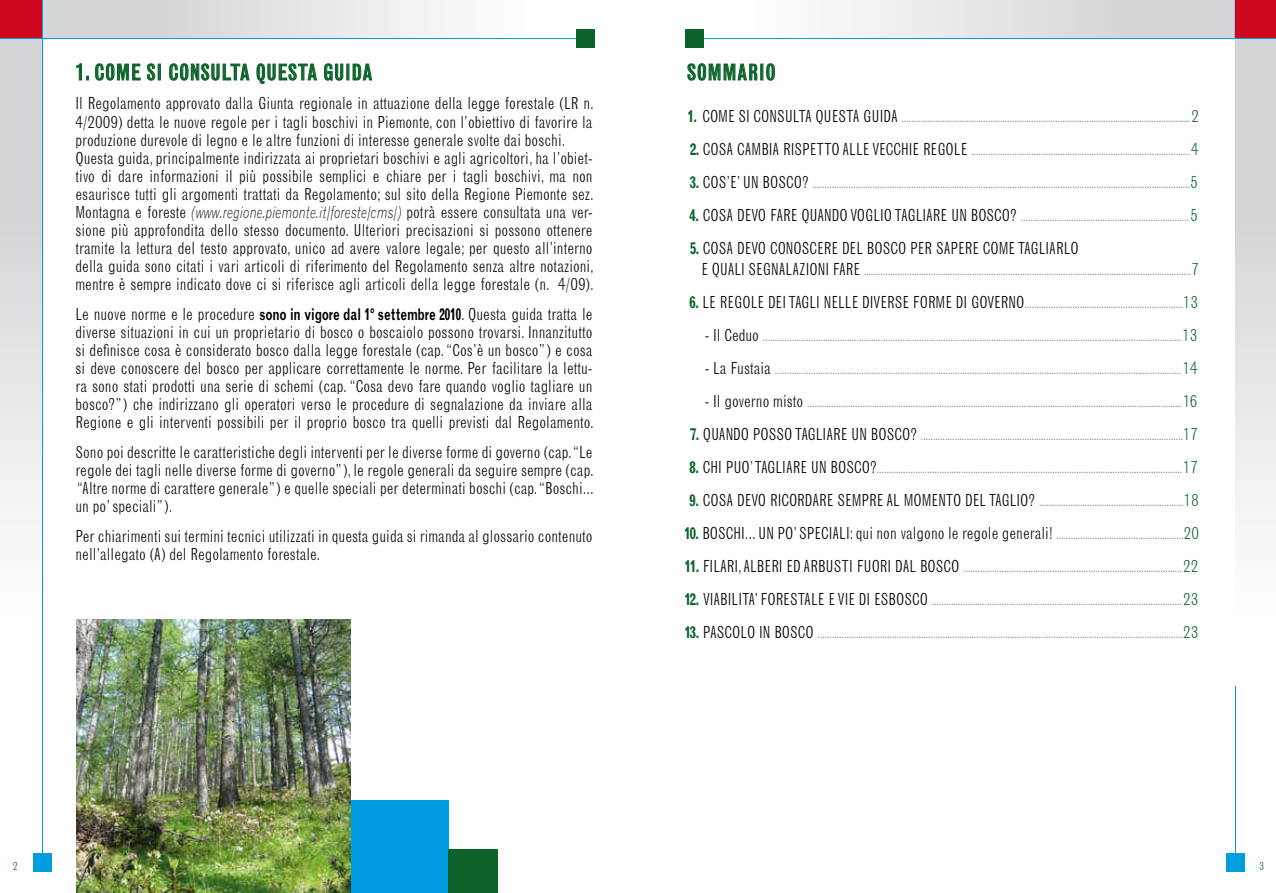
<style>
.page{position:relative;width:1276px;height:893px;background:#fff}
.page>*{position:absolute;margin:0;border:0;box-sizing:border-box;transform-origin:0 0}
.t1{font:condensed 21.6px "Grotesque";letter-spacing:.03em;color:#0c642b}
.t2{font:300 condensed 16.2px/18px "Grotesque";color:#000}
.t3{font:300 condensed 10.8px "Grotesque";color:#0c642b}
.t4{font:300 condensed 10.5px "Grotesque";color:#0c642b}
.s1{font-style:italic;font-stretch:normal}
.s2{font-weight:700;font-stretch:normal}
.s3{font-weight:700;font-stretch:normal;font-size:16.2px}
.s4{font-size:16.2px;color:#000}
.s5{font-size:16.2px}
.s6{font-weight:700;font-stretch:normal;color:#0c642b}
.s7{font-size:10.5px;color:#0c642b}
.s8{color:#0c642b}
</style>
<div class="page">
<svg style="left:43px;top:0;width:396px;height:38px;background:#e0e0e1"></svg>
<div style="left:0;top:0;width:43px;height:39px;background:#cd071e"></div>
<div style="left:0;top:39px;width:43px;height:647px;background:linear-gradient(to bottom,#cccdce,#fff)"></div>
<img style="left:0;top:39px;width:42px;height:1px">
<hr style="left:0;top:38px;width:583px;height:1px;background:#009ee0">
<div style="left:576px;top:29px;width:19px;height:19px;background:#0c642b"></div>
<hr style="left:42px;top:0;width:1px;height:861px;background:#009ee0">
<div style="left:33px;top:853px;width:19px;height:19px;background:#009ee0"></div>
<hr style="left:1234px;top:0;width:1px;height:861px;background:#009ee0">
<div style="left:1225px;top:853px;width:19px;height:19px;background:#009ee0"></div>
<svg style="left:843px;top:0;width:392px;height:38px"></svg>
<div style="left:1235px;top:0;width:41px;height:39px;background:#cd071e"></div>
<div style="left:1235px;top:39px;width:41px;height:647px;background:linear-gradient(to bottom,#cccdce,#fff)"></div>
<img style="left:1235px;top:39px;width:41px;height:1px">
<hr style="left:695px;top:38px;width:581px;height:1px;background:#009ee0">
<div style="left:685px;top:29px;width:19px;height:19px;background:#0c642b"></div>
<svg style="left:76px;top:63px;width:13px;height:18px"></svg>
<svg style="left:95px;top:63px;width:46px;height:18px"></svg>
<svg style="left:147px;top:63px;width:9px;height:18px"></svg>
<div style="left:158px;top:64px;width:3px;height:16px;border:1px solid #0c642b"></div>
<svg style="left:169px;top:63px;width:81px;height:18px"></svg>
<svg style="left:256px;top:63px;width:61px;height:21px"></svg>
<svg style="left:324px;top:63px;width:20px;height:18px"></svg>
<svg style="left:352px;top:63px;width:20px;height:18px"></svg>
<svg style="left:687px;top:63px;width:70px;height:18px"></svg>
<div style="left:760px;top:64px;width:3px;height:16px;border:1px solid #0c642b"></div>
<svg style="left:766px;top:63px;width:9px;height:18px"></svg>
<div style="left:350px;top:800px;width:99px;height:93px;background:#009ee0"></div>
<div style="left:448px;top:849px;width:50px;height:44px;background:#0c642b"></div>
<img style="left:77px;top:619px;width:273px;height:274px">
<h1 class="t1" style="left:75px;top:60px;width:298px">1. COME SI CONSULTA QUESTA GUIDA</h1>
<p class="t2" style="left:75px;top:94px;width:520px">Il Regolamento approvato dalla Giunta regionale in attuazione della legge forestale (LR n.<br>4/2009) detta le nuove regole per i tagli boschivi in Piemonte, con l’obiettivo di favorire la produzione durevole di legno e le altre funzioni di interesse generale svolte dai boschi.<br>Questa guida, principalmente indirizzata ai proprietari boschivi e agli agricoltori, ha l’obiet&shy;tivo di dare informazioni il più possibile semplici e chiare per i tagli boschivi, ma non esaurisce tutti gli argomenti trattati da Regolamento; sul sito della Regione Piemonte sez.<br>Montagna e foreste <span class="s1">(www.regione.piemonte.it/foreste/cms/)</span> potrà essere consultata una ver&shy;sione più approfondita dello stesso documento. Ulteriori precisazioni si possono ottenere tramite la lettura del testo approvato, unico ad avere valore legale; per questo all’interno della guida sono citati i vari articoli di riferimento del Regolamento senza altre notazioni, mentre è sempre indicato dove ci si riferisce agli articoli della legge forestale (n. 4/09).</p>
<p class="t2" style="left:75px;top:305px;width:520px;text-align:justify">Le nuove norme e le procedure <span class="s2">sono in vigore dal 1° settembre 2010</span>. Questa guida tratta le diverse situazioni in cui un proprietario di bosco o boscaiolo possono trovarsi. Innanzitutto si definisce cosa è considerato bosco dalla legge forestale (cap. “Cos’è un bosco”) e cosa si deve conoscere del bosco per applicare correttamente le norme. Per facilitare la lettu&shy;ra sono stati prodotti una serie di schemi (cap. “Cosa devo fare quando voglio tagliare un bosco?”) che indirizzano gli operatori verso le procedure di segnalazione da inviare alla Regione e gli interventi possibili per il proprio bosco tra quelli previsti dal Regolamento.</p>
<p class="t2" style="left:75px;top:443px;width:520px;text-align:justify">Sono poi descritte le caratteristiche degli interventi per le diverse forme di governo (cap. “Le regole dei tagli nelle diverse forme di governo”), le regole generali da seguire sempre (cap. “Altre norme di carattere generale”) e quelle speciali per determinati boschi (cap. “Boschi... un po’ speciali”).</p>
<h2 class="t2" style="left:75px;top:527px;width:519px">Per chiarimenti sui termini tecnici utilizzati in questa guida si rimanda al glossario contenuto nell’allegato (A) del Regolamento forestale.</h2>
<h1 class="t1" style="left:687px;top:60px;width:90px">SOMMARIO</h1>
<p class="t4" style="left:687px;top:112px;width:513px"><span class="s3">1.</span> <span class="s4">COME SI CONSULTA QUESTA GUIDA</span> ........................................................................................................................ <span class="s5">2</span></p>
<p class="t4" style="left:690px;top:145px;width:510px"><span class="s3">2.</span> <span class="s4">COSA CAMBIA RISPETTO ALLE VECCHIE REGOLE</span> ........................................................................................... <span class="s5">4</span></p>
<p class="t4" style="left:690px;top:178px;width:509px"><span class="s3">3.</span> <span class="s4">COS’E’ UN BOSCO?</span> .............................................................................................................................................................<span class="s5">5</span></p>
<p class="t4" style="left:689px;top:211px;width:510px"><span class="s3">4.</span> <span class="s4">COSA DEVO FARE QUANDO VOGLIO TAGLIARE UN BOSCO?</span> ...................................................................... <span class="s5">5</span></p>
<h2 class="t2" style="left:690px;top:239px;width:390px"><span class="s6">5.</span> COSA DEVO CONOSCERE DEL BOSCO PER SAPERE COME TAGLIARLO</h2>
<p class="t4" style="left:701px;top:265px;width:499px"><span class="s4">E QUALI SEGNALAZIONI FARE</span> ........................................................................................................................................ <span class="s5">7</span></p>
<p class="t4" style="left:689px;top:298px;width:510px"><span class="s3">6.</span> <span class="s4">LE REGOLE DEI TAGLI NELLE DIVERSE FORME DI GOVERNO</span>..................................................................<span class="s5">13</span></p>
<p class="t4" style="left:705px;top:331px;width:494px"><span class="s4">- Il Ceduo</span> .............................................................................................................................................................................. <span class="s5">13</span></p>
<p class="t4" style="left:705px;top:364px;width:494px"><span class="s4">- La Fustaia</span> ......................................................................................................................................................................... <span class="s5">14</span></p>
<p class="t4" style="left:705px;top:397px;width:494px"><span class="s4">- Il governo misto</span> ............................................................................................................................................................ <span class="s5">16</span></p>
<p class="t4" style="left:690px;top:430px;width:509px"><span class="s3">7.</span> <span class="s4">QUANDO POSSO TAGLIARE UN BOSCO?</span> ............................................................................................................. <span class="s5">17</span></p>
<p class="t4" style="left:689px;top:463px;width:510px"><span class="s3">8.</span> <span class="s4">CHI PUO’TAGLIARE UN BOSCO?</span>............................................................................................................................... <span class="s5">17</span></p>
<p class="t4" style="left:689px;top:496px;width:510px"><span class="s3">9.</span> <span class="s4">COSA DEVO RICORDARE SEMPRE AL MOMENTO DEL TAGLIO?</span> ............................................................<span class="s5">18</span></p>
<h2 class="t2" style="left:684px;top:524px;width:516px"><span class="s6">10.</span> BOSCHI... UN PO’ SPECIALI: qui non valgono le regole generali! <span class="s7">.....................................................</span> <span class="s8">20</span></h2>
<p class="t4" style="left:684px;top:562px;width:515px"><span class="s3">11.</span> <span class="s4">FILARI, ALBERI ED ARBUSTI FUORI DAL BOSCO</span> ........................................................................................... <span class="s5">22</span></p>
<p class="t4" style="left:684px;top:595px;width:515px"><span class="s3">12.</span> <span class="s4">VIABILITA’ FORESTALE E VIE DI ESBOSCO</span> ........................................................................................................ <span class="s5">23</span></p>
<p class="t4" style="left:684px;top:628px;width:515px"><span class="s3">13.</span> <span class="s4">PASCOLO IN BOSCO</span> ........................................................................................................................................................<span class="s5">23</span></p>
<p class="t3" style="left:13px;top:859px;width:7px">2</p>
<p class="t3" style="left:1259px;top:859px;width:7px">3</p>
</div>
